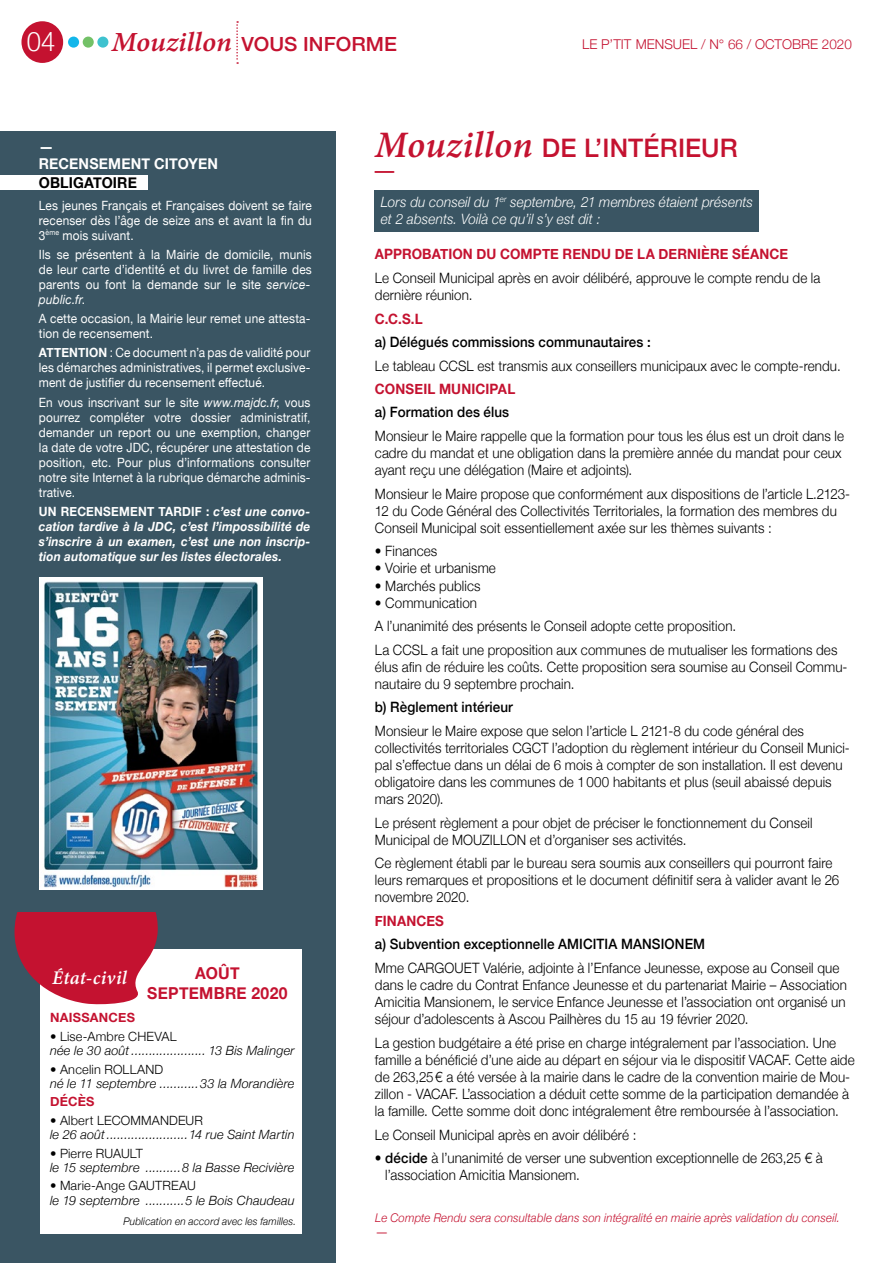
<style>
.page{position:relative;width:893px;height:1263px;background:#fff}
.page>*{position:absolute;margin:0;border:0;box-sizing:border-box;transform-origin:0 0}
.t1{font:italic 700 39px "Helvetica Neue";color:#c41230}
.t2{font:italic 700 30px "Adobe Devanagari";letter-spacing:-.005em;color:#c41230;scale:1.05 1}
.t3{font:300 27px "Helvetica Neue";color:#fff;scale:.95 1}
.t4{font:500 25.5px "Helvetica Neue";letter-spacing:.01em;color:#c41230}
.t5{font:italic 700 21px "Adobe Devanagari";letter-spacing:.01em;color:#fff}
.t6{font:500 19.5px "Helvetica Neue";color:#c41230;scale:1.05 1}
.t7{font:700 16.5px/19.5px "Helvetica Neue";letter-spacing:.015em;color:#c41230;text-align:center;scale:.95 1}
.t8{font:700 15px/16.5px "Helvetica Neue";color:#fff}
.t9{font:700 15px "Helvetica Neue";color:#000;scale:.95 1}
.t10{font:700 15px "Helvetica Neue";color:#fff;scale:.95 1}
.t11{font:300 14.25px/17.1px "Helvetica Neue";letter-spacing:.005em;color:#000;scale:.94 1}
.t12{font:500 14.25px "Helvetica Neue";letter-spacing:.005em;color:#000;scale:.94 1}
.t13{font:italic 300 14.25px/17.1px "Helvetica Neue";letter-spacing:.005em;color:#fff;scale:.95 1}
.t14{font:700 14.25px "Helvetica Neue";color:#c41230;scale:.94 1}
.t15{font:300 14.25px "Helvetica Neue";color:#c41230;scale:.95 1}
.t16{font:300 13.5px "Helvetica Neue";color:#c41230}
.t17{font:12.75px/15px "Helvetica Neue";letter-spacing:.01em;color:#fff;text-align:justify;scale:.93 1}
.t18{font:italic 300 12.75px "Helvetica Neue";letter-spacing:.01em;color:#000}
.t19{font:italic 700 12.75px/15px "Helvetica Neue";letter-spacing:.01em;color:#fff;text-align:justify;scale:.93 1}
.t20{font:300 12.75px "Helvetica Neue";letter-spacing:.015em;color:#000}
.t21{font:700 12.75px "Helvetica Neue";color:#c41230}
.t22{font:italic 300 12px "Helvetica Neue";letter-spacing:.015em;color:#c41230;scale:.95 1}
.t23{font:italic 300 10.5px "Helvetica Neue";letter-spacing:.02em;color:#000;scale:.95 1}
.s1{font-family:"Helvetica Neue";font-weight:500;font-style:normal;font-size:19.5px}
.s2{font-style:italic}
.s3{font-weight:700}
.s4{font-style:normal}
.s5{font-family:"Adobe Devanagari";font-weight:700;font-style:italic;font-size:40.5px}
.s6{font-weight:500}
</style>
<div class="page">
<svg style="left:236px;top:21px;width:2px;height:43px"></svg>
<div style="left:68px;top:37px;width:11px;height:11px;background:#13b6ea;border-radius:50%"></div>
<div style="left:83px;top:37px;width:11px;height:11px;background:#73c167;border-radius:50%"></div>
<div style="left:97px;top:37px;width:11px;height:11px;background:#3ec2cf;border-radius:50%"></div>
<div style="left:21px;top:21px;width:42px;height:42px;background:#c41230;border-radius:50%"></div>
<div style="left:0;top:132px;width:336px;height:1131px;background:#3a5563"></div>
<div style="left:374px;top:190px;width:385px;height:42px;background:#3a5563"></div>
<div style="left:0;top:175px;width:147px;height:15px;background:#fff"></div>
<div style="left:40px;top:949px;width:262px;height:285px;background:#fff"></div>
<svg style="left:15px;top:912px;width:143px;height:93px"></svg>
<img style="left:39px;top:577px;width:223px;height:312px">
<h3 class="t3" style="left:27px;top:20px;width:31px">04</h3>
<h2 class="t2" style="left:112px;top:25px;width:138px">Mouzillon <span class="s1">VOUS</span></h2>
<h3 class="t6" style="left:303px;top:28px;width:47px">IN FORME</h3>
<p class="t16" style="left:582px;top:33px;width:271px">le p’tit Mensuel / N° 66 / Octobre 2020</p>
<p class="t8" style="left:39px;top:139px;width:16px">—<br>RECENSEMENT</p>
<p class="t10" style="left:154px;top:152px;width:10px">CITO</p>
<p class="t10" style="left:188px;top:152px;width:21px">YEN</p>
<p class="t9" style="left:39px;top:171px;width:10px">OBLI</p>
<p class="t9" style="left:73px;top:171px;width:22px">GATOIRE</p>
<p class="t17" style="left:39px;top:198px;width:295px">Les jeunes Français et Françaises doivent se faire recenser dès l’âge de seize ans et avant la fin du 3<sup>ème</sup> mois suivant.</p>
<p class="t17" style="left:39px;top:248px;width:295px">Ils se présentent à la Mairie de domicile, munis de leur carte d’identité et du livret de famille des parents ou font la demande sur le site <span class="s2">service&shy;public.fr</span>.</p>
<p class="t17" style="left:39px;top:312px;width:293px">A cette occasion, la Mairie leur remet une attesta&shy;tion de recensement.</p>
<p class="t17" style="left:39px;top:346px;width:293px"><span class="s3">ATTENTION</span> : Ce document n’a pas de validité pour les démarches administratives, il permet exclusive&shy;ment de justifier du recensement effectué.</p>
<p class="t17" style="left:39px;top:395px;width:293px">En vous inscrivant sur le site <span class="s2">www.majdc.fr</span>, vous pourrez compléter votre dossier administratif, demander un report ou une exemption, changer la date de votre JDC, récupérer une attestation de position, etc. Pour plus d’informations consulter notre site Internet à la rubrique démarche adminis&shy;trative.</p>
<p class="t19" style="left:39px;top:504px;width:293px"><span class="s4">UN RECENSEMENT TARDIF :</span> c’est une convo&shy;cation tardive à la JDC, c’est l’impossibilité de s’inscrire à un examen, c’est une non inscrip&shy;tion automatique sur les listes électorales.</p>
<p class="t7" style="left:147px;top:964px;width:149px">AOÛT<br>SEPTEMBRE 2020</p>
<h3 class="t5" style="left:52px;top:966px;width:76px">État-civil</h3>
<p class="t21" style="left:50px;top:1008px;width:10px">NAISSANCES</p>
<p class="t20" style="left:50px;top:1026px;width:128px">• Lise-Ambre CHEVAL</p>
<p class="t18" style="left:50px;top:1040px;width:246px">née le 30 août ..................... 13 Bis Malinger</p>
<p class="t20" style="left:50px;top:1059px;width:115px">• Ancelin ROLLAND</p>
<p class="t18" style="left:50px;top:1073px;width:246px">né le 11 septembre ...........33 la Morandière</p>
<p class="t21" style="left:50px;top:1092px;width:10px">DÉC</p>
<p class="t21" style="left:78px;top:1092px;width:18px">ÈS</p>
<p class="t20" style="left:50px;top:1110px;width:145px">• Albert LECOMMANDEUR</p>
<p class="t18" style="left:50px;top:1124px;width:246px">le 26 août.......................14 rue Saint Martin</p>
<p class="t20" style="left:50px;top:1143px;width:94px">• Pierre RUAULT</p>
<p class="t18" style="left:50px;top:1157px;width:246px">le 15 septembre ..........8 la Basse Recivière</p>
<p class="t20" style="left:50px;top:1175px;width:146px">• Marie-Ange GAUTREAU</p>
<p class="t18" style="left:50px;top:1190px;width:246px">le 19 septembre ...........5 le Bois Chaudeau</p>
<p class="t23" style="left:123px;top:1213px;width:183px">Publication en accord avec les familles.</p>
<h3 class="t4" style="left:375px;top:127px;width:364px"><span class="s5">Mouzillon</span> de l’intérieur</h3>
<h1 class="t1" style="left:375px;top:123px;width:21px">_</h1>
<p class="t13" style="left:381px;top:193px;width:393px">Lors du conseil du 1<sup>er</sup> septembre, 21 membres étaient présents et 2 absents. Voilà ce qu’il s’y est dit :</p>
<p class="t14" style="left:375px;top:243px;width:11px">APPROBATION</p>
<p class="t14" style="left:476px;top:243px;width:37px">DU COMPTE</p>
<p class="t14" style="left:563px;top:243px;width:11px">RENDU</p>
<p class="t14" style="left:615px;top:243px;width:57px">DELADERNI</p>
<p class="t14" style="left:701px;top:243px;width:44px">ÈRE SÉANCE</p>
<p class="t11" style="left:375px;top:268px;width:475px">Le Conseil Municipal après en avoir délibéré, approuve le compte rendu de la dernière réunion.</p>
<p class="t14" style="left:375px;top:307px;width:51px">C.C.S.L</p>
<p class="t12" style="left:375px;top:330px;width:295px">a) Délégués commissions communautaires :</p>
<p class="t11" style="left:375px;top:356px;width:497px">Le tableau CCSL est transmis aux conseillers municipaux avec le compte-rendu.</p>
<p class="t14" style="left:375px;top:378px;width:11px">CONSEIL</p>
<p class="t14" style="left:439px;top:378px;width:10px">MUNICIPAL</p>
<p class="t12" style="left:375px;top:401px;width:144px">a) Formation des élus</p>
<p class="t11" style="left:375px;top:426px;width:501px">Monsieur le Maire rappelle que la formation pour tous les élus est un droit dans le cadre du mandat et une obligation dans la première année du mandat pour ceux ayant reçu une délégation (Maire et adjoints).</p>
<p class="t11" style="left:375px;top:484px;width:507px">Monsieur le Maire propose que conformément aux dispositions de l’article L.2123-<br>12 du Code Général des Collectivités Territoriales, la formation des membres du<br>Conseil Municipal soit essentiellement axée sur les thèmes suivants :</p>
<p class="t11" style="left:375px;top:542px;width:68px">• Finances</p>
<p class="t11" style="left:375px;top:559px;width:130px">• Voirie et urbanisme</p>
<p class="t11" style="left:375px;top:576px;width:114px">• Marchés publics</p>
<p class="t11" style="left:375px;top:590px;width:494px;line-height:23.5px">• Communication<br>A l’unanimité des présents le Conseil adopte cette proposition.<br>La CCSL a fait une proposition aux communes de mutualiser les formations des</p>
<p class="t11" style="left:375px;top:657px;width:504px">élus afin de réduire les coûts. Cette proposition sera soumise au Conseil Commu&shy;nautaire du 9 septembre prochain.</p>
<p class="t12" style="left:375px;top:696px;width:149px">b) Règlement intérieur</p>
<p class="t11" style="left:375px;top:721px;width:507px">Monsieur le Maire expose que selon l’article L 2121-8 du code général des collectivités territoriales CGCT l’adoption du règlement intérieur du Conseil Munici&shy;pal s’effectue dans un délai de 6 mois à compter de son installation. Il est devenu obligatoire dans les communes de 1000 habitants et plus (seuil abaissé depuis mars 2020).</p>
<p class="t11" style="left:375px;top:813px;width:467px">Le présent règlement a pour objet de préciser le fonctionnement du Conseil<br>Municipal de MOUZILLON et d’organiser ses activités.</p>
<p class="t11" style="left:375px;top:853px;width:496px">Ce règlement établi par le bureau sera soumis aux conseillers qui pourront faire leurs remarques et propositions et le document définitif sera à valider avant le 26 novembre 2020.</p>
<p class="t14" style="left:375px;top:910px;width:11px">FINANCES</p>
<p class="t12" style="left:375px;top:933px;width:240px">a) Subvention exceptionnelle AMICITIA</p>
<p class="t12" style="left:621px;top:933px;width:11px">MANSIONEM</p>
<p class="t11" style="left:375px;top:958px;width:504px">Mme CARGOUET Valérie, adjointe à l’Enfance Jeunesse, expose au Conseil que dans le cadre du Contrat Enfance Jeunesse et du partenariat Mairie – Association Amicitia Mansionem, le service Enfance Jeunesse et l’association ont organisé un séjour d’adolescents à Ascou Pailhères du 15 au 19 février 2020.</p>
<p class="t11" style="left:375px;top:1033px;width:512px">La gestion budgétaire a été prise en charge intégralement par l’association. Une famille a bénéficié d’une aide au départ en séjour via le dispositif VACAF. Cette aide de 263,25€ a été versée à la mairie dans le cadre de la convention mairie de Mou&shy;zillon - VACAF. L’association a déduit cette somme de la participation demandée à la famille. Cette somme doit donc intégralement être remboursée à l’association.</p>
<p class="t11" style="left:375px;top:1125px;width:280px">Le Conseil Municipal après en avoir délibéré :</p>
<p class="t11" style="left:385px;top:1148px;width:467px;text-indent:-10px">• <span class="s6">décide</span> à l’unanimité de verser une subvention exceptionnelle de 263,25 € à l’association Amicitia Mansionem.</p>
<p class="t22" style="left:375px;top:1208px;width:491px">Le Compte Rendu sera consultable dans son intégralité en mairie après validation du conseil.</p>
<p class="t15" style="left:375px;top:1221px;width:16px">—</p>
</div>
